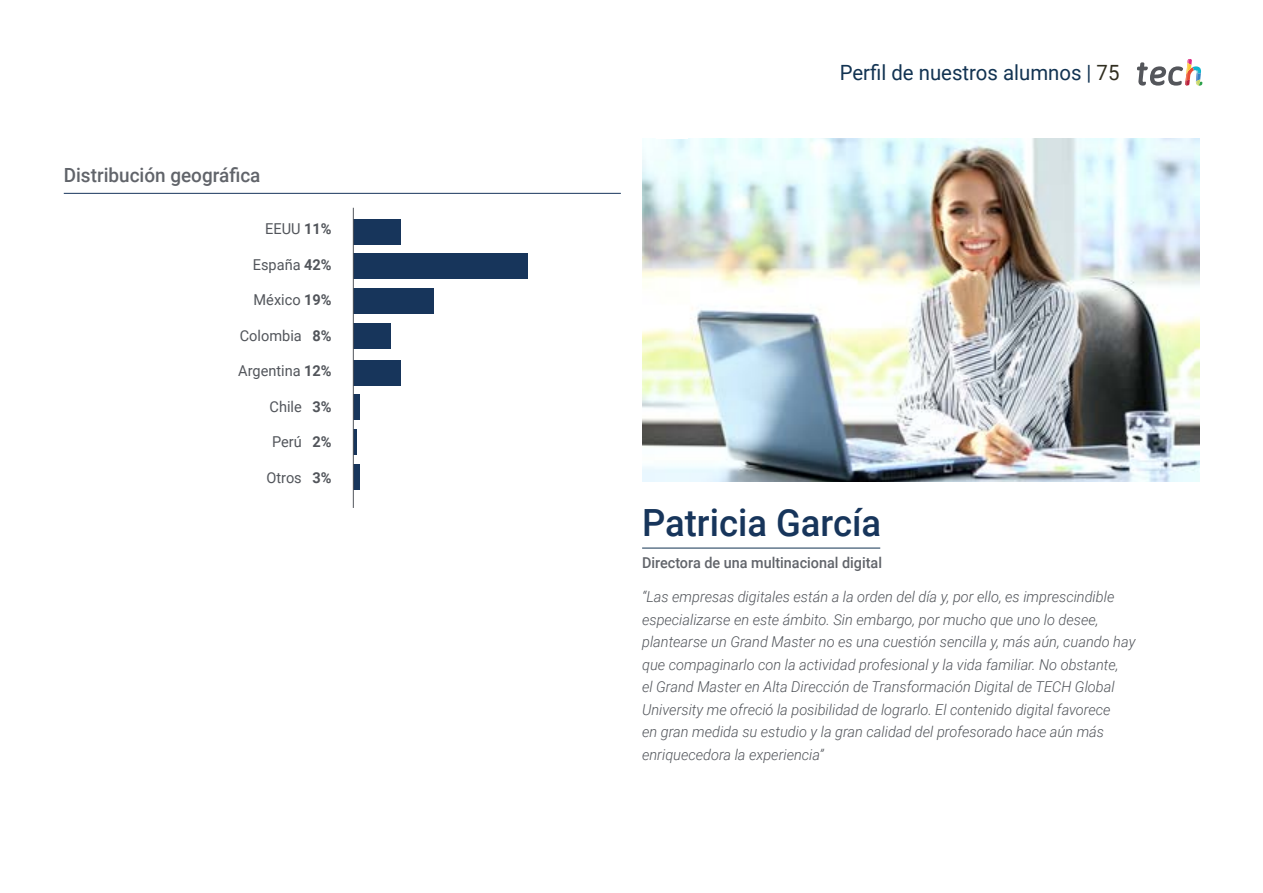
<style>
.page{position:relative;width:1263px;height:893px;background:#fff}
.page>*{position:absolute;margin:0;border:0;box-sizing:border-box;transform-origin:0 0}
.t1{font:500 37.5px "Roboto";color:#17355b}
.t2{font:21px "Roboto";color:#123352}
.t3{font:500 19.5px "Roboto";color:#61646a}
.t4{font:italic 300 15px/22.5px "Roboto";color:#52555b}
.t5{font:15px "Roboto";color:#52555b}
.t6{font:500 15px "Roboto";color:#61646a;scale:.96 1}
.s1{font-weight:700}
.s2{color:#312e20}
</style>
<div class="page">
<hr style="left:642px;top:548px;width:238px;height:1px;background:#123352">
<img style="left:642px;top:138px;width:557px;height:343px">
<hr style="left:64px;top:193px;width:557px;height:1px;background:#17355b">
<div style="left:353px;top:219px;width:47px;height:25px;background:#17355b"></div>
<div style="left:353px;top:360px;width:47px;height:25px;background:#17355b"></div>
<div style="left:353px;top:254px;width:175px;height:25px;background:#17355b"></div>
<div style="left:353px;top:395px;width:7px;height:25px;background:#17355b"></div>
<div style="left:353px;top:288px;width:81px;height:26px;background:#17355b"></div>
<hr style="left:353px;top:429px;width:4px;height:26px;background:#17355b">
<div style="left:353px;top:323px;width:37px;height:26px;background:#17355b"></div>
<div style="left:353px;top:464px;width:7px;height:26px;background:#17355b"></div>
<hr style="left:353px;top:208px;width:1px;height:300px;background:#52555b">
<svg style="left:1137px;top:59px;width:65px;height:27px"></svg>
<h3 class="t3" style="left:64px;top:161px;width:198px">Distribución geográfica</h3>
<p class="t5" style="left:265px;top:218px;width:68px">EEUU <span class="s1">11%</span></p>
<p class="t5" style="left:253px;top:254px;width:80px">España <span class="s1">42%</span></p>
<p class="t5" style="left:254px;top:289px;width:80px">México <span class="s1">19%</span></p>
<p class="t5" style="left:240px;top:325px;width:93px">Colombia <span class="s1">8%</span></p>
<p class="t5" style="left:238px;top:360px;width:95px">Argentina <span class="s1">12%</span></p>
<p class="t5" style="left:270px;top:396px;width:64px">Chile <span class="s1">3%</span></p>
<p class="t5" style="left:272px;top:431px;width:61px">Perú <span class="s1">2%</span></p>
<p class="t5" style="left:266px;top:467px;width:67px">Otros <span class="s1">3%</span></p>
<h2 class="t2" style="left:840px;top:57px;width:281px">Perfil de nuestros alumnos | <span class="s2">75</span></h2>
<h1 class="t1" style="left:642px;top:496px;width:241px">Patricia García</h1>
<p class="t6" style="left:642px;top:552px;width:251px">Directora de una multinacional digital</p>
<p class="t4" style="left:642px;top:585px;width:495px">“Las empresas digitales están a la orden del día y, por ello, es imprescindible especializarse en este ámbito. Sin embargo, por mucho que uno lo desee, plantearse un Grand Master no es una cuestión sencilla y, más aún, cuando hay que compaginarlo con la actividad profesional y la vida familiar. No obstante,<br>el Grand Master en Alta Dirección de Transformación Digital de TECH Global University me ofreció la posibilidad de lograrlo. El contenido digital favorece<br>en gran medida su estudio y la gran calidad del profesorado hace aún más enriquecedora la experiencia”</p>
</div>
